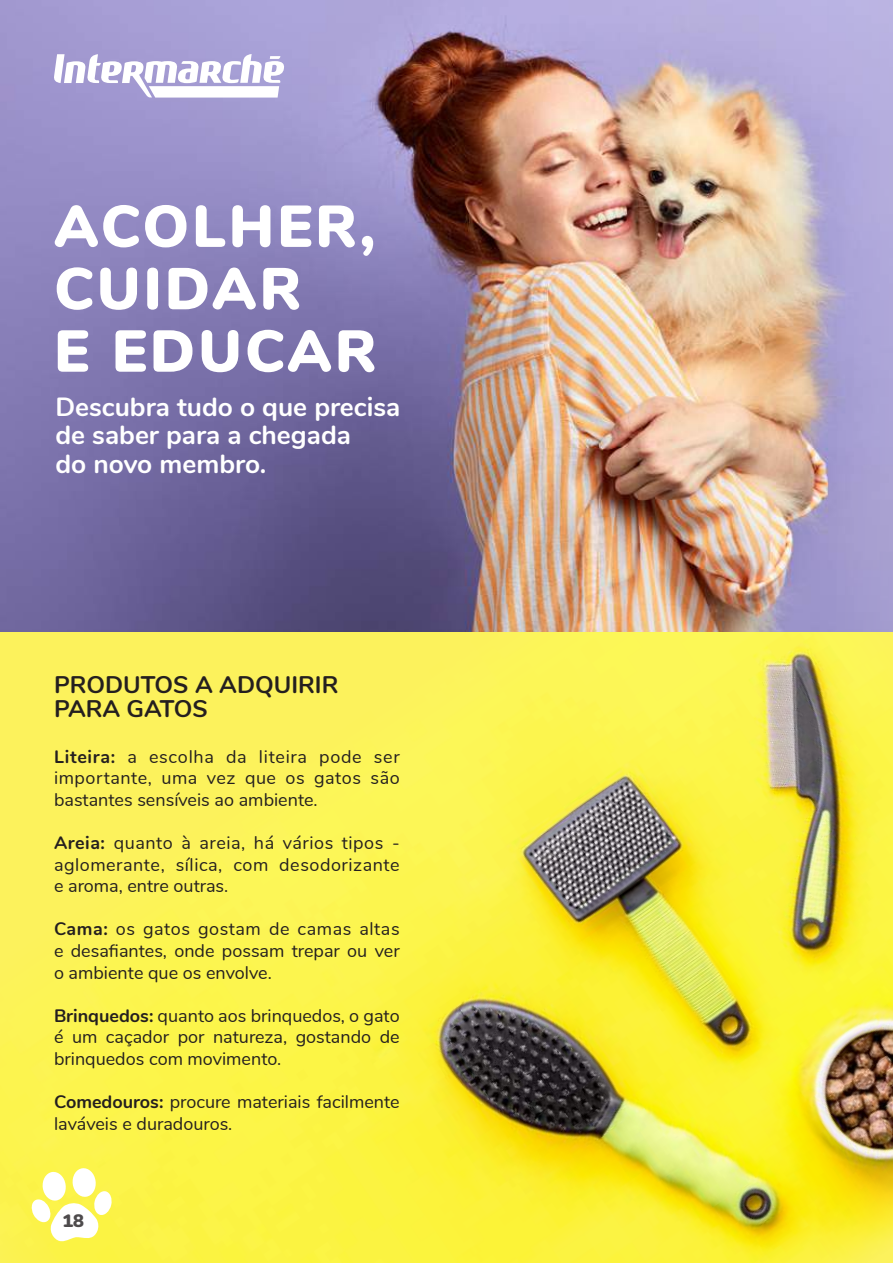
<style>
.page{position:relative;width:893px;height:1263px;background:#fff}
.page>*{position:absolute;margin:0;border:0;box-sizing:border-box;transform-origin:0 0}
.t1{font:900 58.8px/62.4px "Nunito";letter-spacing:.05em;color:#fff}
.t2{font:700 26.25px/28.5px "Nunito";color:#fff}
.t3{font:700 24px/24px "Nunito";color:#241f1f}
.t4{font:18px/21.6px "Nunito";color:#241f1f;text-align:justify}
.t5{font:18px/21.6px "Nunito";letter-spacing:.03em;color:#241f1f}
.t6{font:900 18px "Nunito";color:#4e4b4c}
.s1{font-weight:700}
</style>
<div class="page">
<img style="left:0;top:631px;width:893px;height:632px">
<img style="left:0;top:0;width:893px;height:631px">
<svg style="left:31px;top:1167px;width:82px;height:76px"></svg>
<svg style="left:54px;top:54px;width:231px;height:44px"></svg>
<h1 class="t1" style="left:54px;top:192px;width:324px">ACOLHER,<br>CUIDAR<br>E EDUCAR</h1>
<h2 class="t2" style="left:55px;top:391px;width:346px">Descubra tudo o que precisa de saber para a chegada<br>do novo membro.</h2>
<h3 class="t3" style="left:54px;top:671px;width:283px">PRODUTOS A ADQUIRIR<br>PARA</h3>
<h3 class="t3" style="left:127px;top:695px;width:83px">GATOS</h3>
<p class="t4" style="left:54px;top:744px;width:347px"><span class="s1">Liteira:</span> a escolha da liteira pode ser importante, uma vez que os gatos são bastantes sensíveis ao ambiente.</p>
<p class="t5" style="left:54px;top:831px;width:347px"><span class="s1">Areia:</span> quanto à areia, há vários tipos - aglomerante, sílica, com desodorizante e aroma, entre outras.</p>
<p class="t4" style="left:54px;top:917px;width:347px"><span class="s1">Cama:</span> os gatos gostam de camas altas e desafiantes, onde possam trepar ou ver o ambiente que os envolve.</p>
<p class="t4" style="left:54px;top:1004px;width:347px"><span class="s1">Brinquedos:</span> quanto aos brinquedos, o gato é um caçador por natureza, gostando de brinquedos com movimento.</p>
<p class="t4" style="left:54px;top:1090px;width:347px"><span class="s1">Comedouros:</span> procure materiais facilmente laváveis e duradouros.</p>
<p class="t6" style="left:62px;top:1207px;width:23px">18</p>
</div>
